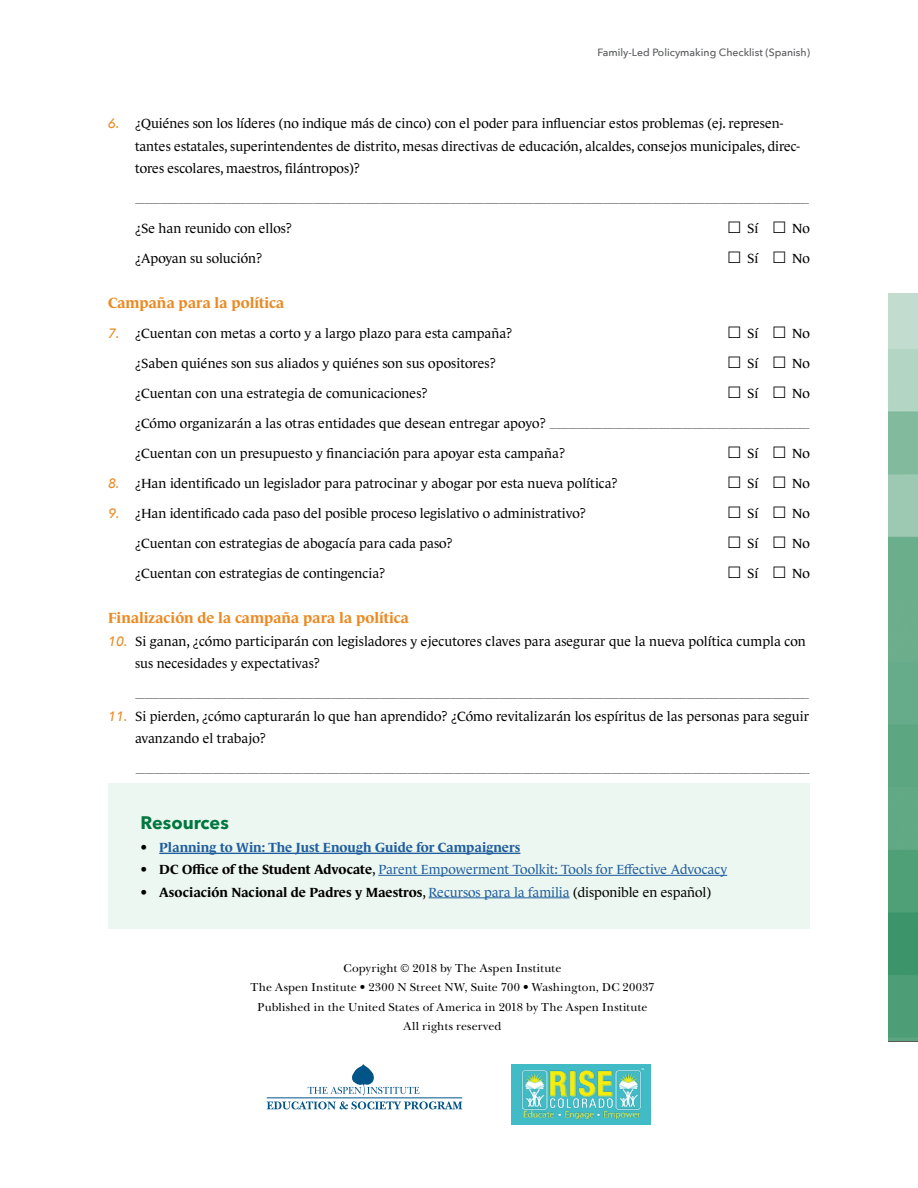
<style>
.page{position:relative;width:918px;height:1188px;background:#fff}
.page>*{position:absolute;margin:0;border:0;box-sizing:border-box;transform-origin:0 0}
.Body_Copy{font:700 18px "Avenir Next LT Pro";color:#007740}
.Body_Copy-2{font:700 15px "Le Monde Journal Std";color:#eb8a23}
.Bullet_List{font:13.5px/22.5px "Le Monde Journal Std";letter-spacing:.005em;color:#000}
.t1{font:13.5px "Le Monde Journal Std";color:#215e9e}
.t2{font:700 13.5px "Le Monde Journal Std";color:#000}
.t3{font:700 13.5px "Le Monde Journal Std";color:#215e9e}
.t4{font:12px "New Baskerville Std";letter-spacing:.015em;color:#000}
.t5{font:500 10.5px "Avenir Next";color:#58595b}
.Bullet_List-2{font:6px "Le Monde Journal Std";color:#000}
.s1{font-family:"Avenir Next";font-weight:500;font-style:italic;color:#eb8a23}
.s2{font-family:"Avenir Next";font-weight:500;font-style:italic;color:#000}
.s3{font-weight:700;color:#000}
.s4{color:#000}
.s5{font-family:"Avenir Next";font-weight:500;font-style:italic}
.s6{font-weight:400}
.s7{font-weight:400;color:#215e9e}
</style>
<div class="page">
<img style="left:888px;top:294px;width:30px;height:747px">
<div style="left:108px;top:783px;width:702px;height:146px;background:#edf7f1"></div>
<hr style="left:159px;top:853px;width:361px;height:1px;background:#215e9e">
<hr style="left:378px;top:875px;width:349px;height:1px;background:#215e9e">
<hr style="left:429px;top:897px;width:141px;height:1px;background:#215e9e">
<svg style="left:308px;top:1064px;width:111px;height:31px"></svg>
<svg style="left:267px;top:1101px;width:195px;height:8px"></svg>
<hr style="left:267px;top:1098px;width:195px;height:1px;background:#005487">
<div style="left:512px;top:1064px;width:139px;height:61px;background:#41bcc6"></div>
<img style="left:521px;top:1068px;width:124px;height:52px">
<p class="t5" style="left:597px;top:43px;width:214px">Family-Led Policymaking Checklist (Spanish)</p>
<p class="Bullet_List" style="left:135px;top:112px;width:666px;text-indent:-27px"><span class="s1">6.</span> ¿Quiénes son los líderes (no indique más de cinco) con el poder para influenciar estos problemas (ej. represen&shy;tantes estatales, superintendentes de distrito, mesas directivas de educación, alcaldes, consejos municipales, direc&shy;tores escolares, maestros, filántropos)?</p>
<p class="Bullet_List-2" style="left:136px;top:198px;width:675px">____________________________________________________________________________________________________________________________________________________________________________________________________________________________</p>
<p class="Bullet_List" style="left:135px;top:217px;width:158px">¿Se han reunido con ellos?</p>
<p class="Bullet_List" style="left:747px;top:217px;width:13px">Sí</p>
<p class="Bullet_List" style="left:792px;top:217px;width:20px">No</p>
<p class="Bullet_List" style="left:135px;top:247px;width:129px">¿Apoyan su solución?</p>
<p class="Bullet_List" style="left:747px;top:247px;width:13px">Sí</p>
<p class="Bullet_List" style="left:792px;top:247px;width:20px">No</p>
<p class="Body_Copy-2" style="left:108px;top:295px;width:178px">Campaña para la política</p>
<p class="Bullet_List" style="left:108px;top:322px;width:406px"><span class="s1">7.</span> ¿Cuentan con metas a corto y a largo plazo para esta campaña?</p>
<p class="Bullet_List" style="left:747px;top:322px;width:13px">Sí</p>
<p class="Bullet_List" style="left:792px;top:322px;width:20px">No</p>
<p class="Bullet_List" style="left:135px;top:352px;width:362px">¿Saben quiénes son sus aliados y quiénes son sus opositores?</p>
<p class="Bullet_List" style="left:747px;top:352px;width:13px">Sí</p>
<p class="Bullet_List" style="left:792px;top:352px;width:20px">No</p>
<p class="Bullet_List" style="left:135px;top:382px;width:294px">¿Cuentan con una estrategia de comunicaciones?</p>
<p class="Bullet_List" style="left:747px;top:382px;width:13px">Sí</p>
<p class="Bullet_List" style="left:792px;top:382px;width:20px">No</p>
<p class="Bullet_List" style="left:135px;top:412px;width:412px">¿Cómo organizarán a las otras entidades que desean entregar apoyo?</p>
<p class="Bullet_List-2" style="left:550px;top:423px;width:261px">____________________________________________________________________________________</p>
<p class="Bullet_List" style="left:135px;top:442px;width:432px">¿Cuentan con un presupuesto y financiación para apoyar esta campaña?</p>
<p class="Bullet_List" style="left:747px;top:442px;width:13px">Sí</p>
<p class="Bullet_List" style="left:792px;top:442px;width:20px">No</p>
<p class="Bullet_List" style="left:108px;top:472px;width:511px"><span class="s1">8.</span> ¿Han identificado un legislador para patrocinar y abogar por esta nueva política?</p>
<p class="Bullet_List" style="left:747px;top:472px;width:13px">Sí</p>
<p class="Bullet_List" style="left:792px;top:472px;width:20px">No</p>
<p class="Bullet_List" style="left:108px;top:502px;width:479px"><span class="s1">9.</span> ¿Han identificado cada paso del posible proceso legislativo o administrativo?</p>
<p class="Bullet_List" style="left:747px;top:502px;width:13px">Sí</p>
<p class="Bullet_List" style="left:792px;top:502px;width:20px">No</p>
<p class="Bullet_List" style="left:135px;top:532px;width:319px">¿Cuentan con estrategias de abogacía para cada paso?</p>
<p class="Bullet_List" style="left:747px;top:532px;width:13px">Sí</p>
<p class="Bullet_List" style="left:792px;top:532px;width:20px">No</p>
<p class="Bullet_List" style="left:135px;top:562px;width:252px">¿Cuentan con estrategias de contingencia?</p>
<p class="Bullet_List" style="left:747px;top:562px;width:13px">Sí</p>
<p class="Bullet_List" style="left:792px;top:562px;width:20px">No</p>
<p class="Body_Copy-2" style="left:108px;top:610px;width:302px">Finalización de la campaña para la política</p>
<p class="Bullet_List" style="left:135px;top:630px;width:672px;text-indent:-27px"><span class="s1">10.</span> Si ganan, ¿cómo participarán con legisladores y ejecutores claves para asegurar que la nueva política cumpla con sus necesidades y expectativas?</p>
<p class="Bullet_List-2" style="left:136px;top:693px;width:675px">____________________________________________________________________________________________________________________________________________________________________________________________________________________________</p>
<p class="Bullet_List" style="left:135px;top:705px;width:676px;text-indent:-27px"><span class="s1">11.</span> Si pierden, ¿cómo capturarán lo que han aprendido? ¿Cómo revitalizarán los espíritus de las personas para seguir avanzando el trabajo?</p>
<p class="Bullet_List-2" style="left:136px;top:768px;width:675px">__________________________________________________________________________________________________________________________________________________________________________________________________________________________</p>
<p class="Body_Copy" style="left:140px;top:812px;width:90px">Resources</p>
<p class="t3" style="left:140px;top:840px;width:382px"><span class="s2">•</span> Planning to Win: The Just Enough Guide for Campaigners</p>
<p class="t1" style="left:140px;top:862px;width:588px"><span class="s2">•</span> <span class="s3">DC Office of the Student Advocate</span><span class="s4">,</span> Parent Empowerment Toolkit: Tools for Effective Advocacy</p>
<p class="t2" style="left:140px;top:885px;width:572px"><span class="s5">•</span> Asociación Nacional de Padres y Maestros<span class="s6">,</span> <span class="s7">Recursos para la familia</span> <span class="s6">(disponible en español)</span></p>
<p class="t4" style="left:344px;top:961px;width:219px">Copyright © 2018 by The Aspen Institute</p>
<p class="t4" style="left:251px;top:980px;width:405px">The Aspen Institute • 2300 N Street NW, Suite 700 • Washington, DC 20037</p>
<p class="t4" style="left:258px;top:1000px;width:392px">Published in the United States of America in 2018 by The Aspen Institute</p>
<p class="t4" style="left:404px;top:1019px;width:99px">All rights reserved</p>
</div>
